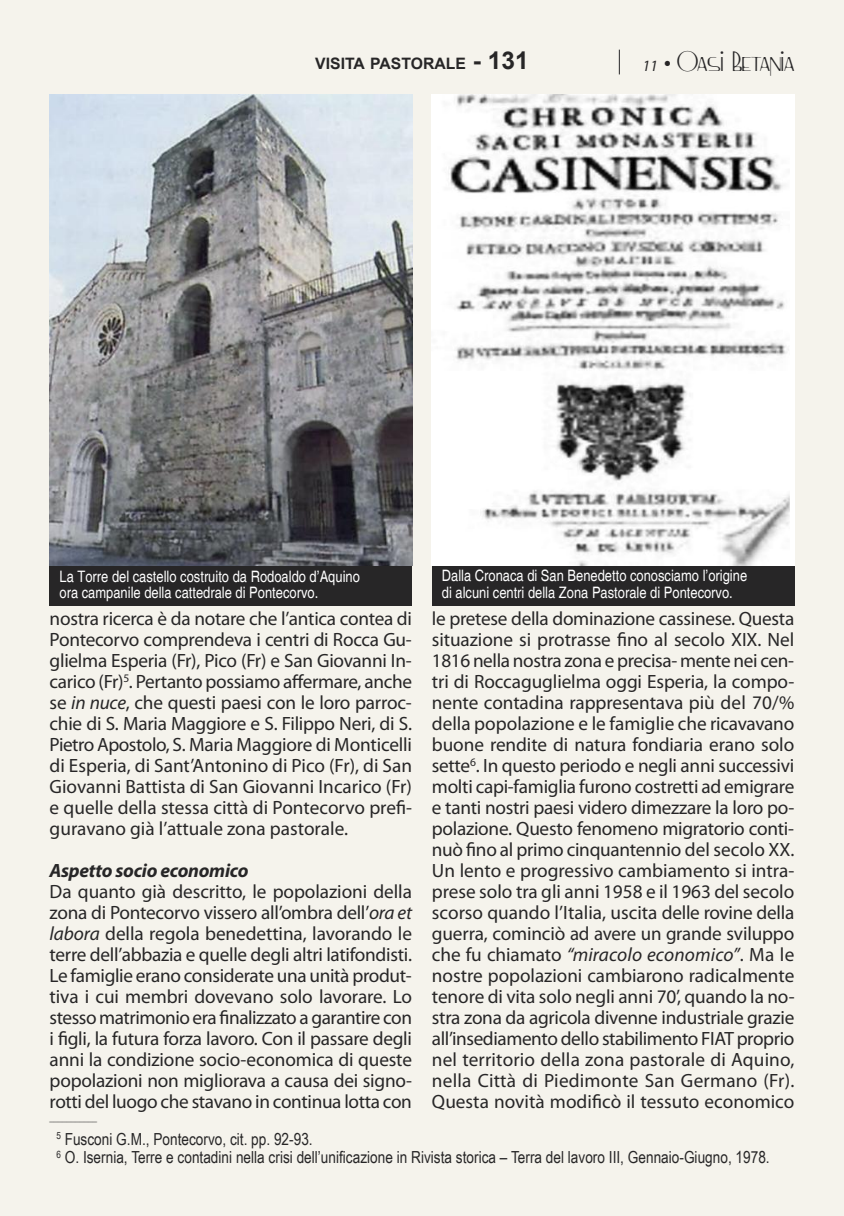
<style>
.page{position:relative;width:844px;height:1216px;background:#fff}
.page>*{position:absolute;margin:0;border:0;box-sizing:border-box;transform-origin:0 0}
.t1{font:28px "ss.drebeden";color:#272627}
.t2{font:19.25px/21px "Myriad Pro";letter-spacing:-.005em;color:#272627;text-align:justify}
.t3{font:italic 700 19.25px "Myriad Pro";letter-spacing:-.015em;color:#272627}
.t4{font:16.62px/18.4px "Arial Narrow";color:#272627}
.t5{font:condensed 15.75px/17.5px "Helvetica";color:#fff}
.t6{font:700 15.75px "Arial";color:#272627}
.t7{font:9.97px "Arial Narrow";color:#272627;scale:.95 1}
.s1{font-size:24.5px}
.s2{font-family:"Myriad Pro";font-style:italic;font-size:15.75px}
.s3{font-family:"Arial";font-size:21px}
.s4{font-style:italic}
</style>
<div class="page">
<div style="left:0;top:0;width:843px;height:1215px;background:#f5f3ec"></div>
<svg style="left:619px;top:50px;width:1px;height:24px"></svg>
<img style="left:432px;top:94px;width:362px;height:472px">
<div style="left:432px;top:566px;width:362px;height:39px;background:#272627"></div>
<img style="left:50px;top:94px;width:362px;height:472px">
<div style="left:50px;top:566px;width:362px;height:39px;background:#272627"></div>
<p class="t6" style="left:315px;top:55px;width:215px">VISITA PASTORALE <span class="s1">- 131</span></p>
<h1 class="t1" style="left:642px;top:50px;width:153px"><span class="s2">11</span> <span class="s3">•</span> Oasi Betania</h1>
<p class="t5" style="left:60px;top:568px;width:302px;line-height:15.8px">La Torre del castello costruito da Rodoaldo d’Aquino ora campanile della cattedrale di Pontecorvo.</p>
<p class="t2" style="left:50px;top:609px;width:364px">nostra ricerca è da notare che l’antica contea di Pontecorvo comprendeva i centri di Rocca Gu&shy;glielma Esperia (Fr), Pico (Fr) e San Giovanni In&shy;carico (Fr)<sup>5</sup>. Pertanto possiamo affermare, anche se <span class="s4">in nuce</span>, che questi paesi con le loro parroc&shy;chie di S. Maria Maggiore e S. Filippo Neri, di S.<br>PietroApostolo, S. Maria Maggiore di Monticelli di Esperia, di Sant’Antonino di Pico (Fr), di San Giovanni Battista di San Giovanni Incarico (Fr) e quelle della stessa città di Pontecorvo prefi&shy;guravano già l’attuale zona pastorale.</p>
<p class="t3" style="left:50px;top:863px;width:200px">Aspetto socio economico</p>
<p class="t2" style="left:50px;top:882px;width:364px">Da quanto già descritto, le popolazioni della zona di Pontecorvo vissero all’ombra dell’<span class="s4">ora et labora</span> della regola benedettina, lavorando le terre dell’abbazia e quelle degli altri latifondisti.<br>Le famiglie erano considerate una unità produt&shy;tiva i cui membri dovevano solo lavorare. Lo stesso matrimonio era finalizzato a garantire con i figli, la futura forza lavoro. Con il passare degli anni la condizione socio-economica di queste popolazioni non migliorava a causa dei signo&shy;rotti del luogo che stavano in continua lotta con</p>
<p class="t5" style="left:441px;top:566px;width:307px">Dalla Cronaca di San Benedetto conosciamo l’origine di alcuni centri della Zona Pastorale di Pontecorvo.</p>
<p class="t2" style="left:432px;top:609px;width:364px">le pretese della dominazione cassinese. Questa situazione si protrasse fino al secolo XIX. Nel 1816 nella nostra zona e precisa- mente nei cen&shy;tri di Roccaguglielma oggi Esperia, la compo&shy;nente contadina rappresentava più del 70/% della popolazione e le famiglie che ricavavano buone rendite di natura fondiaria erano solo sette<sup>6</sup>. In questo periodo e negli anni successivi molti capi-famiglia furono costretti ad emigrare e tanti nostri paesi videro dimezzare la loro po&shy;polazione. Questo fenomeno migratorio conti&shy;nuò fino al primo cinquantennio del secolo XX.<br>Un lento e progressivo cambiamento si intra&shy;prese solo tra gli anni 1958 e il 1963 del secolo scorso quando l’Italia, uscita delle rovine della guerra, cominciò ad avere un grande sviluppo che fu chiamato <span class="s4">“miracolo economico”</span>. Ma le nostre popolazioni cambiarono radicalmente tenore di vita solo negli anni 70’, quando la no&shy;stra zona da agricola divenne industriale grazie all’insediamento dello stabilimento FIAT proprio nel territorio della zona pastorale di Aquino, nella Città di Piedimonte San Germano (Fr).<br>Questa novità modificò il tessuto economico</p>
<p class="t7" style="left:50px;top:1111px;width:52px">___________</p>
<p class="t4" style="left:56px;top:1129px;width:714px"><sup>5</sup> Fusconi G.M., Pontecorvo, cit. pp. 92-93.<br><sup>6</sup> O. Isernia, Terre e contadini nella crisi dell’unificazione in Rivista storica – Terra del lavoro III, Gennaio-Giugno, 1978.</p>
</div>
